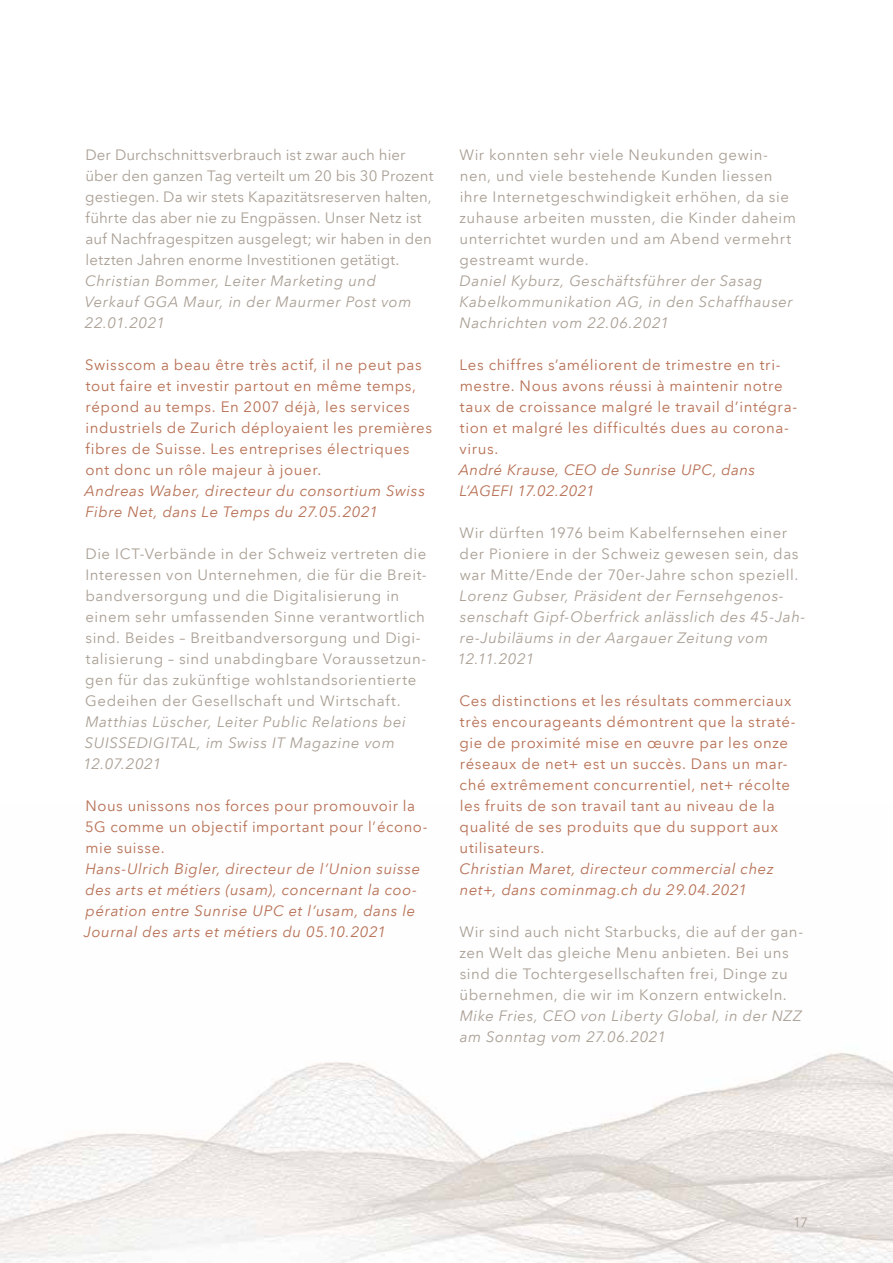
<style>
.page{position:relative;width:893px;height:1263px;background:#fff}
.page>*{position:absolute;margin:0;border:0;box-sizing:border-box;transform-origin:0 0}
.t1{font:15px/21px "Avenir Next LT Pro";letter-spacing:.035em;color:#aaa095}
.t2{font:15px/21px "Avenir Next LT Pro";letter-spacing:.035em;color:#b77054}
.t3{font:italic 15px/21px "Avenir Next LT Pro";letter-spacing:.035em;color:#aaa095}
.t4{font:italic 15px/21px "Avenir Next LT Pro";letter-spacing:.035em;color:#b77054}
.t5{font:15px/21px "Avenir Next LT Pro";letter-spacing:.005em;color:#aaa095}
.t6{font:13.5px "Avenir Next LT Pro";color:#aaa095}
</style>
<div class="page">
<img style="left:0;top:1053px;width:893px;height:210px">
<p class="t5" style="left:85px;top:144px;width:350px">Der Durchschnittsverbrauch ist zwar auch hier über den ganzen Tag verteilt um 20 bis 30 Prozent gestiegen. Da wir stets Kapazitätsreserven halten, führte das aber nie zu Engpässen. Unser Netz ist auf Nachfragespitzen ausgelegt; wir haben in den letzten Jahren enorme Investitionen getätigt.</p>
<p class="t3" style="left:85px;top:270px;width:328px">Christian Bommer, Leiter Marketing und<br>Verkauf GGA Maur, in der Maurmer Post vom<br>22.01.2021</p>
<p class="t2" style="left:85px;top:354px;width:348px">Swisscom a beau être très actif, il ne peut pas tout faire et investir partout en même temps, répond au temps. En 2007 déjà, les services industriels de Zurich déployaient les premières fibres de Suisse. Les entreprises électriques ont donc un rôle majeur à jouer.</p>
<p class="t4" style="left:84px;top:480px;width:342px">Andreas Waber, directeur du consortium Swiss<br>Fibre Net, dans Le Temps du 27.05.2021</p>
<p class="t1" style="left:85px;top:543px;width:343px">Die ICT-Verbände in der Schweiz vertreten die Interessen von Unternehmen, die für die Breit&shy;bandversorgung und die Digitalisierung in einem sehr umfassenden Sinne verantwortlich sind. Beides – Breitbandversorgung und Digi&shy;talisierung – sind unabdingbare Voraussetzun&shy;gen für das zukünftige wohlstandsorientierte Gedeihen der Gesellschaft und Wirtschaft.</p>
<p class="t3" style="left:83px;top:711px;width:324px">Matthias Lüscher, Leiter Public Relations bei<br>SUISSEDIGITAL, im Swiss IT Magazine vom<br>12.07.2021</p>
<p class="t2" style="left:85px;top:795px;width:344px">Nous unissons nos forces pour promouvoir la<br>5G comme un objectif important pour l’écono&shy;mie suisse.</p>
<p class="t4" style="left:84px;top:858px;width:338px">Hans-Ulrich Bigler, directeur de l’Union suisse des arts et métiers (usam), concernant la coo&shy;pération entre Sunrise UPC et l’usam, dans le Journal des arts et métiers du 05.10.2021</p>
<p class="t1" style="left:459px;top:144px;width:338px">Wir konnten sehr viele Neukunden gewin&shy;nen, und viele bestehende Kunden liessen ihre Internetgeschwindigkeit erhöhen, da sie zuhause arbeiten mussten, die Kinder daheim unterrichtet wurden und am Abend vermehrt gestreamt wurde.</p>
<p class="t3" style="left:460px;top:270px;width:335px">Daniel Kyburz, Geschäftsführer der Sasag<br>Kabelkommunikation AG, in den Schaffhauser<br>Nachrichten vom 22.06.2021</p>
<p class="t2" style="left:460px;top:354px;width:339px">Les chiffres s’améliorent de trimestre en tri&shy;mestre. Nous avons réussi à maintenir notre taux de croissance malgré le travail d’intégra&shy;tion et malgré les difficultés dues au corona&shy;virus.</p>
<p class="t4" style="left:459px;top:459px;width:298px">André Krause, CEO de Sunrise UPC, dans<br>L’AGEFI 17.02.2021</p>
<p class="t1" style="left:459px;top:522px;width:341px">Wir dürften 1976 beim Kabelfernsehen einer der Pioniere in der Schweiz gewesen sein, das war Mitte/Ende der 70er-Jahre schon speziell.</p>
<p class="t3" style="left:457px;top:585px;width:349px">Lorenz Gubser, Präsident der Fernsehgenos&shy;senschaft Gipf-Oberfrick anlässlich des 45-Jah&shy;re-Jubiläums in der Aargauer Zeitung vom 12.11.2021</p>
<p class="t2" style="left:459px;top:690px;width:338px">Ces distinctions et les résultats commerciaux très encourageants démontrent que la straté&shy;gie de proximité mise en œuvre par les onze réseaux de net+ est un succès. Dans un mar&shy;ché extrêmement concurrentiel, net+ récolte les fruits de son travail tant au niveau de la qualité de ses produits que du support aux utilisateurs.</p>
<p class="t4" style="left:459px;top:858px;width:316px">Christian Maret, directeur commercial chez net+, dans cominmag.ch du 29.04.2021</p>
<p class="t1" style="left:459px;top:921px;width:345px">Wir sind auch nicht Starbucks, die auf der gan&shy;zen Welt das gleiche Menu anbieten. Bei uns sind die Tochtergesellschaften frei, Dinge zu übernehmen, die wir im Konzern entwickeln.</p>
<p class="t3" style="left:460px;top:1005px;width:344px">Mike Fries, CEO von Liberty Global, in der NZZ am Sonntag vom 27.06.2021</p>
<p class="t6" style="left:793px;top:1214px;width:16px">17</p>
</div>
